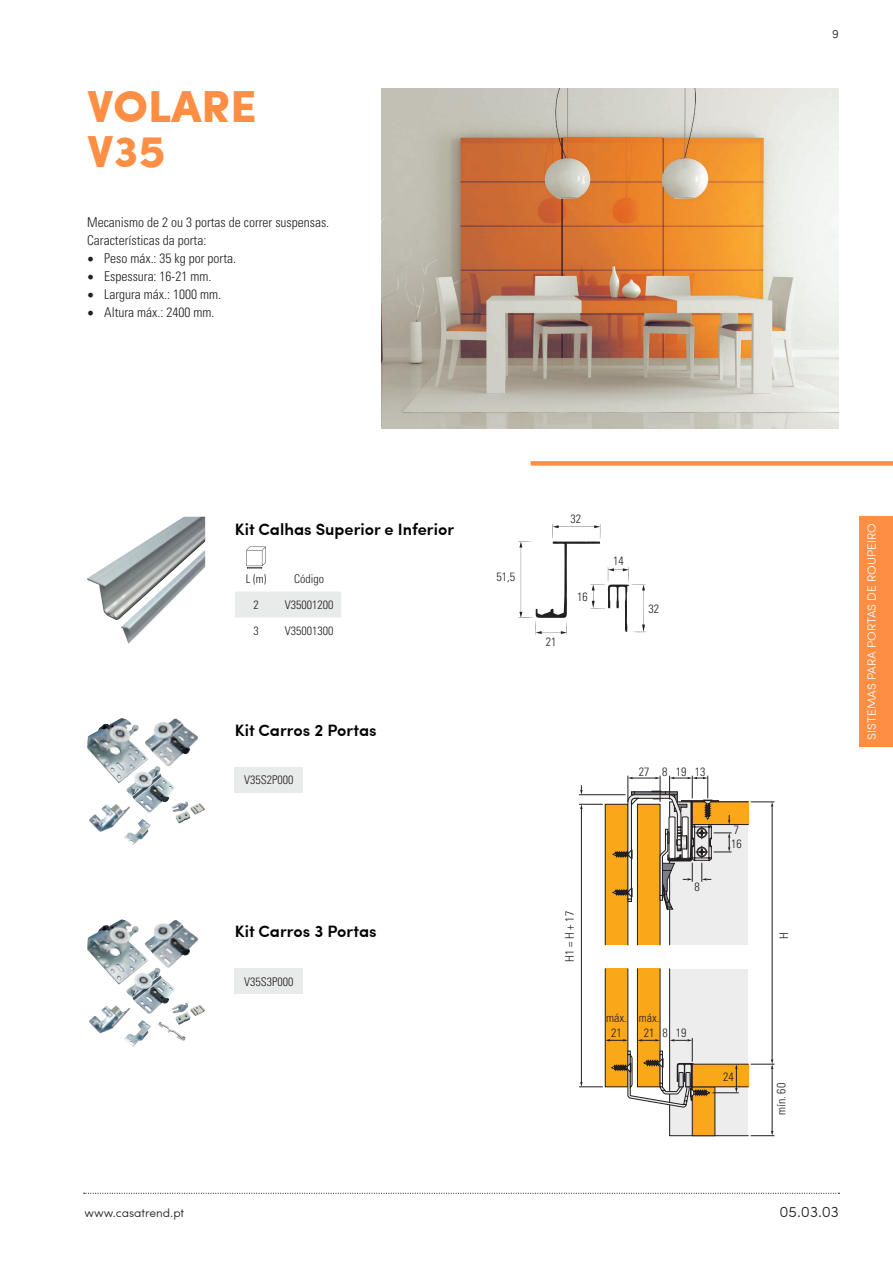
<style>
.page{position:relative;width:893px;height:1263px;background:#fff}
.page>*{position:absolute;margin:0;border:0;box-sizing:border-box;transform-origin:0 0}
.t1{font:900 45px/45px "Sofia Pro";color:#fe8e43}
.t2{font:600 16.5px "Sofia Pro";color:#000}
.t3{font:300 15px "Sofia Pro";color:#231f20}
.t4{font:300 condensed 13.5px "Univers LT Std";color:#231f20}
.Tabela{font:300 condensed 12px "Univers LT Std";color:#231f20}
.t5{font:300 12px "Sofia Pro";color:#fff}
.t6{font:300 12px "Sofia Pro";color:#231f20}
.s1{font-family:"Minion Pro";font-weight:400;font-stretch:normal;font-size:18px}
</style>
<div class="page">
<svg style="left:84px;top:1193px;width:755px;height:1px"></svg>
<div style="left:859px;top:516px;width:34px;height:231px;background:#fe8e43"></div>
<hr style="left:772px;top:807px;width:1px;height:252px;background:#231f20">
<hr style="left:581px;top:809px;width:1px;height:273px;background:#231f20">
<svg style="left:579px;top:968px;width:195px;height:168px"></svg>
<svg style="left:579px;top:776px;width:195px;height:169px"></svg>
<img style="left:381px;top:88px;width:458px;height:340px">
<img style="left:87px;top:517px;width:118px;height:103px">
<img style="left:121px;top:550px;width:84px;height:93px">
<div style="left:235px;top:591px;width:106px;height:26px;background:#e9eaea"></div>
<svg style="left:246px;top:547px;width:20px;height:22px"></svg>
<svg style="left:518px;top:524px;width:128px;height:111px"></svg>
<img style="left:172px;top:801px;width:16px;height:11px">
<img style="left:176px;top:811px;width:15px;height:12px">
<img style="left:190px;top:803px;width:15px;height:11px">
<img style="left:127px;top:766px;width:30px;height:46px">
<img style="left:124px;top:819px;width:27px;height:26px">
<img style="left:89px;top:804px;width:41px;height:28px">
<img style="left:89px;top:719px;width:31px;height:17px">
<img style="left:145px;top:718px;width:54px;height:48px">
<img style="left:158px;top:1022px;width:28px;height:19px">
<img style="left:172px;top:1003px;width:16px;height:11px">
<img style="left:176px;top:1012px;width:15px;height:13px">
<img style="left:190px;top:1004px;width:15px;height:12px">
<img style="left:127px;top:967px;width:30px;height:47px">
<img style="left:124px;top:1020px;width:27px;height:27px">
<img style="left:89px;top:1006px;width:41px;height:27px">
<img style="left:88px;top:920px;width:32px;height:18px">
<img style="left:145px;top:920px;width:54px;height:47px">
<div style="left:235px;top:767px;width:68px;height:26px;background:#e9eaea"></div>
<div style="left:235px;top:968px;width:68px;height:26px;background:#e9eaea"></div>
<div style="left:531px;top:461px;width:362px;height:5px;background:#fe8e43"></div>
<p class="t1" style="left:87px;top:80px;width:171px">VOLARE<br>V35</p>
<p class="t4" style="left:87px;top:214px;width:244px">Mecanismo de 2 ou 3 portas de correr suspensas.</p>
<p class="t4" style="left:87px;top:232px;width:121px">Características da porta:</p>
<p class="t4" style="left:87px;top:250px;width:150px"><span class="s1">•</span> Peso máx.: 35 kg por porta.</p>
<p class="t4" style="left:87px;top:268px;width:126px"><span class="s1">•</span> Espessura: 16-21 mm.</p>
<p class="t4" style="left:87px;top:286px;width:135px"><span class="s1">•</span> Largura máx.: 1000 mm.</p>
<p class="t4" style="left:87px;top:304px;width:129px"><span class="s1">•</span> Altura máx.: 2400 mm.</p>
<p class="t6" style="left:832px;top:25px;width:8px">9</p>
<p class="t6" style="left:84px;top:1204px;width:101px">www.casatrend.pt</p>
<p class="t2" style="left:235px;top:516px;width:221px">Kit Calhas Superior e Inferior</p>
<p class="Tabela" style="left:246px;top:571px;width:22px">L (m)</p>
<p class="Tabela" style="left:294px;top:571px;width:31px">Código</p>
<p class="Tabela" style="left:253px;top:597px;width:7px">2</p>
<p class="Tabela" style="left:285px;top:597px;width:50px">V35001200</p>
<p class="Tabela" style="left:253px;top:623px;width:7px">3</p>
<p class="Tabela" style="left:285px;top:623px;width:50px">V35001300</p>
<p class="t2" style="left:235px;top:718px;width:143px">Kit Carros 2 Portas</p>
<p class="Tabela" style="left:244px;top:773px;width:51px">V35S2P000</p>
<p class="t2" style="left:235px;top:919px;width:143px">Kit Carros 3 Portas</p>
<p class="Tabela" style="left:244px;top:974px;width:51px">V35S3P000</p>
<p class="Tabela" style="left:497px;top:570px;width:20px">51,5</p>
<p class="Tabela" style="left:570px;top:512px;width:12px">32</p>
<p class="Tabela" style="left:546px;top:635px;width:12px">21</p>
<p class="Tabela" style="left:577px;top:589px;width:12px">16</p>
<p class="Tabela" style="left:613px;top:554px;width:12px">14</p>
<p class="Tabela" style="left:648px;top:601px;width:12px">32</p>
<p class="Tabela" style="left:562px;top:961px;width:52px;rotate:-90deg">H1 = H + 17</p>
<p class="Tabela" style="left:639px;top:764px;width:12px">27</p>
<p class="Tabela" style="left:662px;top:764px;width:7px">8</p>
<p class="Tabela" style="left:676px;top:764px;width:12px">19</p>
<p class="Tabela" style="left:695px;top:764px;width:12px">13</p>
<p class="Tabela" style="left:694px;top:879px;width:7px">8</p>
<p class="Tabela" style="left:734px;top:822px;width:7px">7</p>
<p class="Tabela" style="left:731px;top:836px;width:12px">16</p>
<p class="Tabela" style="left:606px;top:1011px;width:22px">máx.</p>
<p class="Tabela" style="left:611px;top:1026px;width:12px">21</p>
<p class="Tabela" style="left:639px;top:1011px;width:22px">máx.</p>
<p class="Tabela" style="left:644px;top:1026px;width:12px">21</p>
<p class="Tabela" style="left:663px;top:1026px;width:7px">8</p>
<p class="Tabela" style="left:676px;top:1026px;width:12px">19</p>
<p class="Tabela" style="left:723px;top:1069px;width:12px">24</p>
<p class="Tabela" style="left:777px;top:939px;width:8px;rotate:-90deg">H</p>
<p class="Tabela" style="left:774px;top:1115px;width:33px;rotate:-90deg">mín. 60</p>
<p class="t5" style="left:863px;top:739px;width:218px;rotate:-90deg">SISTEMAS PARA PORTAS DE ROUPEIRO</p>
<p class="t3" style="left:779px;top:1201px;width:61px">05.03.03</p>
</div>
